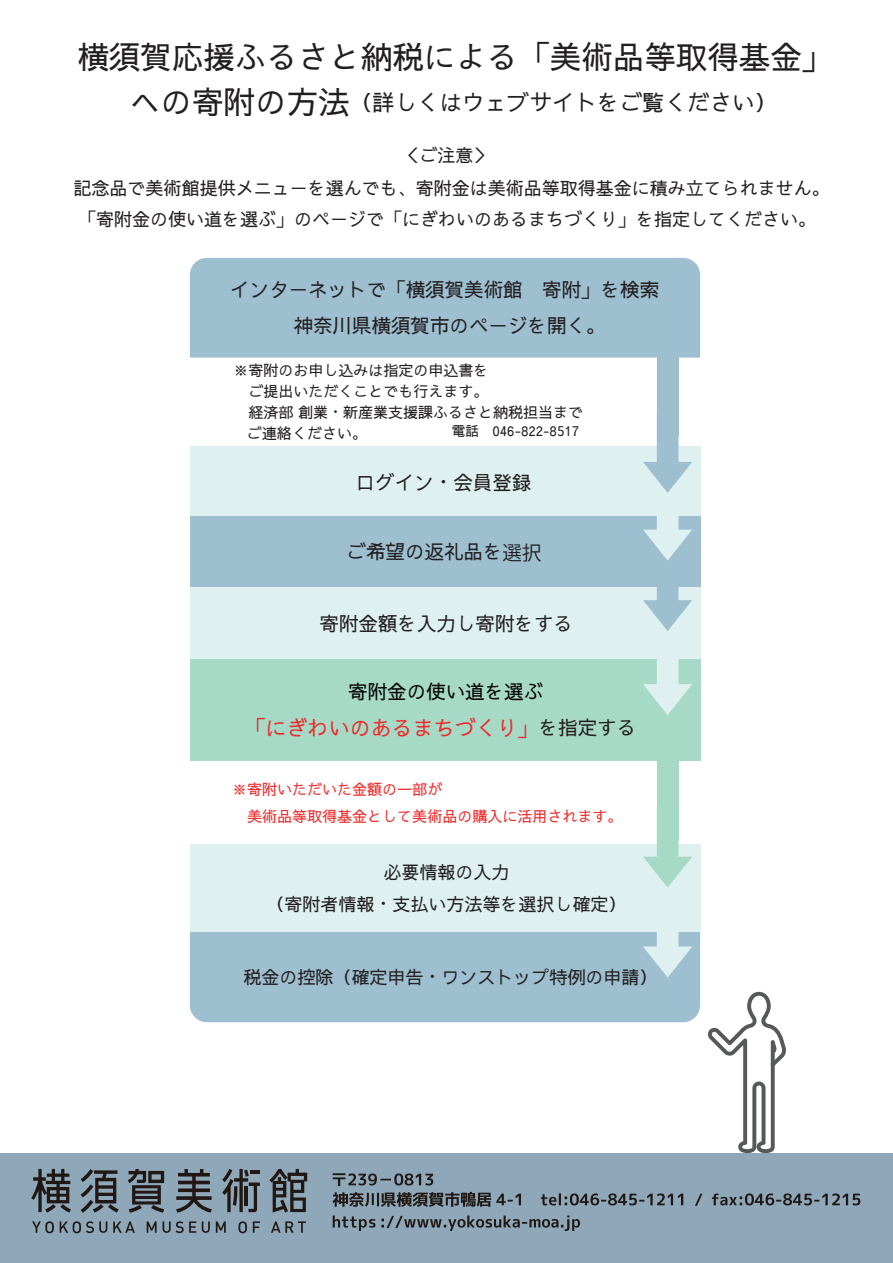
<style>
.page{position:relative;width:893px;height:1263px;background:#fff}
.page>*{position:absolute;margin:0;border:0;box-sizing:border-box;transform-origin:0 0}
.t1{font:500 31.5px "Sawarabi Gothic";color:#231f20}
.t2{font:500 22.5px "Sawarabi Gothic";color:#231f20}
.t3{font:500 21px "Sawarabi Gothic";color:#ee2928}
.t4{font:500 19.5px/36px "Sawarabi Gothic";color:#231f20;text-align:center}
.t5{font:500 19.5px "Sawarabi Gothic";color:#030303}
.t6{font:500 18px/31.5px "Sawarabi Gothic";color:#231f20;text-align:center}
.t7{font:500 15px "Sawarabi Gothic";color:#231f20}
.t8{font:500 15px/26.2px "Sawarabi Gothic";color:#ee2928}
.t9{font:500 13.5px "Sawarabi Gothic";color:#231f20}
.s1{font-size:31.5px}
.s2{font-family:"Koz Go Pr 6 N";font-weight:400}
.s3{font-size:19.5px;color:#231f20}
</style>
<div class="page">
<svg style="left:708px;top:992px;width:78px;height:161px"></svg>
<div style="left:190px;top:844px;width:510px;height:88px;background:#def1f0"></div>
<div style="left:190px;top:932px;width:510px;height:90px;background:#9dbfd0"></div>
<div style="left:190px;top:659px;width:510px;height:102px;background:#a7d9c7"></div>
<div style="left:190px;top:446px;width:510px;height:71px;background:#def1f0"></div>
<div style="left:190px;top:516px;width:510px;height:72px;background:#9dbfd0"></div>
<div style="left:190px;top:588px;width:510px;height:71px;background:#def1f0"></div>
<div style="left:190px;top:258px;width:510px;height:100px;background:#9dbfd0"></div>
<svg style="left:643px;top:932px;width:49px;height:45px"></svg>
<div style="left:657px;top:750px;width:21px;height:91px;background:#a7d9c7"></div>
<svg style="left:643px;top:807px;width:49px;height:81px"></svg>
<div style="left:0;top:1154px;width:893px;height:109px;background:#8ea8b9"></div>
<svg style="left:333px;top:1173px;width:100px;height:13px"></svg>
<svg style="left:333px;top:1192px;width:188px;height:15px"></svg>
<svg style="left:541px;top:1193px;width:142px;height:12px"></svg>
<svg style="left:695px;top:1193px;width:7px;height:13px"></svg>
<svg style="left:712px;top:1193px;width:148px;height:12px"></svg>
<svg style="left:32px;top:1221px;width:22px;height:12px"></svg>
<svg style="left:60px;top:1221px;width:47px;height:12px"></svg>
<svg style="left:113px;top:1221px;width:22px;height:12px"></svg>
<svg style="left:147px;top:1221px;width:10px;height:12px"></svg>
<svg style="left:163px;top:1221px;width:33px;height:12px"></svg>
<svg style="left:202px;top:1221px;width:8px;height:12px"></svg>
<svg style="left:216px;top:1221px;width:10px;height:12px"></svg>
<svg style="left:238px;top:1221px;width:9px;height:12px"></svg>
<svg style="left:253px;top:1221px;width:7px;height:12px"></svg>
<svg style="left:271px;top:1221px;width:35px;height:12px"></svg>
<svg style="left:81px;top:1169px;width:38px;height:44px"></svg>
<svg style="left:128px;top:1169px;width:36px;height:44px"></svg>
<svg style="left:176px;top:1169px;width:36px;height:44px"></svg>
<svg style="left:222px;top:1169px;width:38px;height:43px"></svg>
<svg style="left:269px;top:1169px;width:38px;height:43px"></svg>
<svg style="left:31px;top:1169px;width:40px;height:43px"></svg>
<svg style="left:333px;top:1215px;width:247px;height:16px"></svg>
<svg style="left:643px;top:412px;width:49px;height:303px"></svg>
<div style="left:657px;top:346px;width:21px;height:91px;background:#9dbfd0"></div>
<h1 class="t1" style="left:77px;top:34px;width:757px">横須賀応援ふるさと納税による「美術品等取得基金」</h1>
<p class="t2" style="left:129px;top:86px;width:649px"><span class="s1">への寄附の方法</span>（詳しくはウェブサイトをご覧ください）</p>
<p class="t6" style="left:401px;top:139px;width:91px">＜ご注意＞</p>
<p class="t6" style="left:74px;top:172px;width:757px;text-align:left">記念品で美術館提供メニューを選んでも、寄附金は美術品等取得基金に積み立てられません。「寄附金の使い道を選ぶ」のページで「にぎわいのあるまちづくり」を指定してください。</p>
<p class="t4" style="left:230px;top:271px;width:430px">インターネットで「横須賀美術館　寄附」を検索神奈川県横須賀市のページを開く。</p>
<p class="t7" style="left:233px;top:359px;width:257px">※寄附のお申し込みは指定の申込書を</p>
<p class="t7" style="left:233px;top:380px;width:257px">　ご提出いただくことでも行えます。</p>
<p class="t7" style="left:233px;top:401px;width:351px">　経済部 創業・新産業支援課ふるさと納税担当まで</p>
<p class="t7" style="left:247px;top:422px;width:121px">ご連絡ください。</p>
<p class="t9" style="left:452px;top:421px;width:129px">電話　046-822-8517</p>
<p class="t4" style="left:356px;top:464px;width:177px">ログイン・会員登録</p>
<p class="t4" style="left:347px;top:533px;width:196px">ご希望の返礼品を<span class="s2">選択</span></p>
<p class="t4" style="left:320px;top:605px;width:255px">寄附金額を入力し寄附をする</p>
<p class="t5" style="left:348px;top:677px;width:197px">寄附金の使い道を選ぶ</p>
<p class="t3" style="left:245px;top:713px;width:393px">「にぎわいのあるまちづくり」<span class="s3">を指定する</span></p>
<p class="t8" style="left:232px;top:776px;width:392px">※寄附いただいた金額の一部が<br>　美術品等取得基金として美術品の購入に活用されます。</p>
<p class="t6" style="left:266px;top:856px;width:361px">必要情報の入力<br>（寄附者情報・支払い方法等を選択し確定）</p>
<p class="t6" style="left:244px;top:961px;width:415px">税金の控除（確定申告・ワンストップ特例の申請）</p>
</div>
